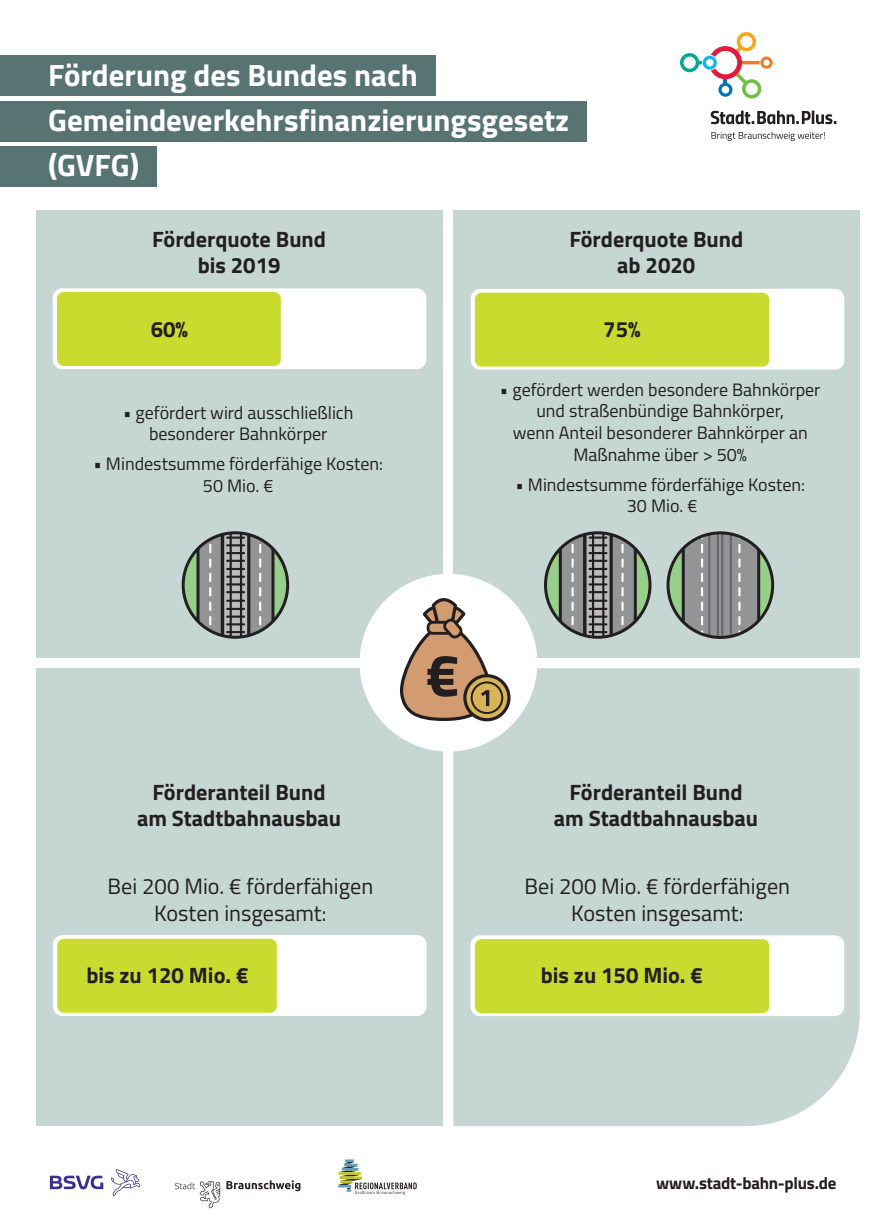
<style>
.page{position:relative;width:885px;height:1225px;background:#fff}
.page>*{position:absolute;margin:0;border:0;box-sizing:border-box;transform-origin:0 0}
.t1{font:700 30.81px/45.3px "Titillium";color:#fff}
.t2{font:700 22.17px/26.6px "Titillium";color:#231f20;text-align:center}
.t3{font:22.17px/26.6px "Titillium";color:#231f20;text-align:center}
.t4{font:18px/21.6px "Titillium";color:#231f20;text-align:center}
.t5{font:700 16.95px "Titillium";letter-spacing:-.015em;color:#231f20}
</style>
<div class="page">
<div style="left:0;top:56px;width:435px;height:40px;background:#577372"></div>
<div style="left:0;top:101px;width:586px;height:41px;background:#577372"></div>
<div style="left:0;top:146px;width:157px;height:41px;background:#577372"></div>
<svg style="left:710px;top:111px;width:126px;height:13px"></svg>
<svg style="left:711px;top:132px;width:113px;height:9px"></svg>
<svg style="left:680px;top:32px;width:92px;height:66px"></svg>
<svg style="left:50px;top:1175px;width:53px;height:14px"></svg>
<svg style="left:111px;top:1169px;width:29px;height:27px"></svg>
<svg style="left:175px;top:1181px;width:45px;height:27px"></svg>
<svg style="left:226px;top:1180px;width:74px;height:11px"></svg>
<svg style="left:338px;top:1159px;width:78px;height:36px"></svg>
<div style="left:36px;top:211px;width:406px;height:447px;background:#c5d6d3"></div>
<div style="left:453px;top:668px;width:406px;height:458px;background:#c5d6d3"></div>
<div style="left:36px;top:668px;width:406px;height:457px;background:#c5d6d3"></div>
<div style="left:453px;top:210px;width:407px;height:448px;background:#c5d6d3"></div>
<div style="left:53px;top:288px;width:373px;height:81px;background:#fff;border-radius:9px"></div>
<div style="left:57px;top:292px;width:224px;height:74px;background:#cadb2f;border-radius:7px"></div>
<div style="left:470px;top:289px;width:374px;height:80px;background:#fff;border-radius:9px"></div>
<div style="left:475px;top:293px;width:294px;height:74px;background:#cadb2f;border-radius:7px"></div>
<div style="left:53px;top:935px;width:373px;height:81px;background:#fff;border-radius:9px"></div>
<div style="left:57px;top:938px;width:220px;height:74px;background:#cadb2f;border-radius:7px"></div>
<div style="left:470px;top:935px;width:374px;height:81px;background:#fff;border-radius:9px"></div>
<div style="left:475px;top:939px;width:294px;height:74px;background:#cadb2f;border-radius:7px"></div>
<div style="left:359px;top:574px;width:178px;height:177px;background:#fff;border-radius:50%"></div>
<svg style="left:400px;top:592px;width:110px;height:129px"></svg>
<svg style="left:182px;top:531px;width:107px;height:108px"></svg>
<svg style="left:544px;top:531px;width:107px;height:108px"></svg>
<svg style="left:666px;top:531px;width:108px;height:108px"></svg>
<h1 class="t1" style="left:48px;top:51px;width:522px">Förderung des Bundes nach<br>Gemeindeverkehrsfinanzierungsgesetz (GVFG)</h1>
<p class="t2" style="left:152px;top:224px;width:175px">Förderquote Bund bis 2019</p>
<p class="t2" style="left:151px;top:314px;width:39px">60%</p>
<p class="t4" style="left:123px;top:401px;width:232px">• gefördert wird ausschließlich besonderer Bahnkörper</p>
<p class="t4" style="left:93px;top:452px;width:291px">• Mindestsumme förderfähige Kosten:<br>50 Mio. €</p>
<p class="t2" style="left:137px;top:777px;width:206px">Förderanteil Bund am Stadtbahnausbau</p>
<p class="t3" style="left:108px;top:872px;width:267px">Bei 200 Mio. € förderfähigen<br>Kosten insgesamt:</p>
<p class="t2" style="left:86px;top:961px;width:164px">bis zu 120 Mio. €</p>
<p class="t2" style="left:569px;top:224px;width:175px">Förderquote Bund ab 2020</p>
<p class="t2" style="left:603px;top:315px;width:39px">75%</p>
<p class="t4" style="left:500px;top:378px;width:322px">• gefördert werden besondere Bahnkörper und straßenbündige Bahnkörper,<br>wenn Anteil besonderer Bahnkörper an<br>Maßnahme über &gt; 50%</p>
<p class="t4" style="left:515px;top:473px;width:291px">• Mindestsumme förderfähige Kosten:<br>30 Mio. €</p>
<p class="t2" style="left:554px;top:777px;width:206px">Förderanteil Bund am Stadtbahnausbau</p>
<p class="t3" style="left:524px;top:872px;width:267px">Bei 200 Mio. € förderfähigen<br>Kosten insgesamt:</p>
<p class="t2" style="left:540px;top:961px;width:164px">bis zu 150 Mio. €</p>
<p class="t5" style="left:656px;top:1170px;width:182px">www.stadt-bahn-plus.de</p>
</div>
